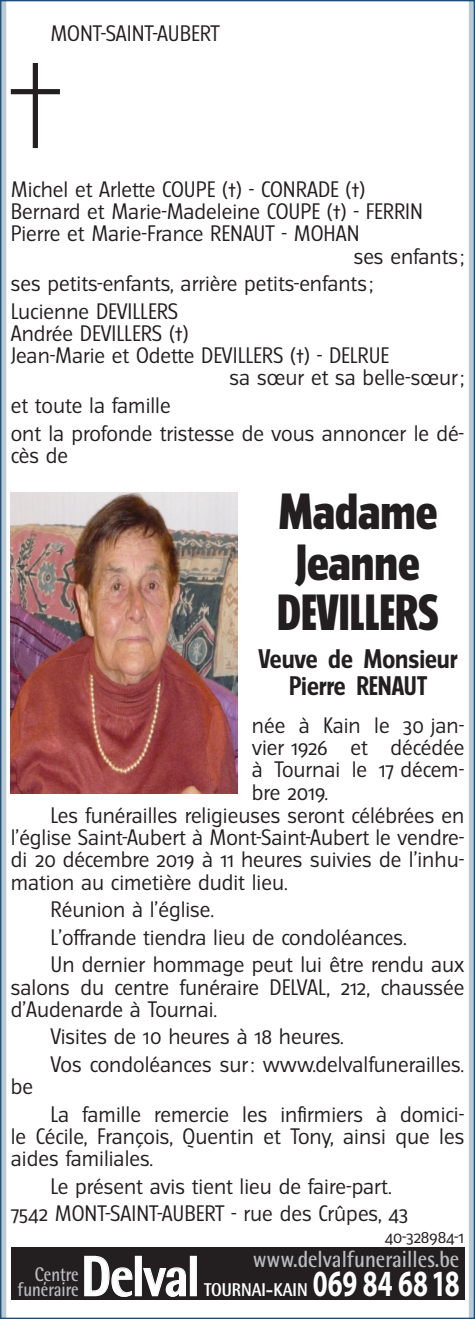
<style>
.page{position:relative;width:475px;height:1319px;background:#fff}
.page>*{position:absolute;margin:0;border:0;box-sizing:border-box;transform-origin:0 0}
.t1{font:800 57px "Rotis Semi Sans";letter-spacing:-.03em;color:#fff;scale:.86 1}
.t2{font:800 45.5px/50.8px "Turmino";color:#231f20;text-align:center}
.t3{font:700 37px "Myriad";letter-spacing:.005em;color:#fff;scale:.72 1}
.t4{font:700 24px/26.8px "Turmino";color:#231f20;text-align:center}
.t5{font:700 23.5px "Rotis Semi Sans";color:#bcbdc0;scale:.86 1}
.t6{font:20px/27.5px "Turmino";color:#231f20}
.t7{font:700 19.75px/15.5px "Rotis Semi Sans";color:#bcbdc0;text-align:right;scale:.82 1}
.t8{font:800 18.5px "Rotis Semi Sans";color:#fff;scale:.86 1}
.t9{font:16px "Turmino";letter-spacing:-.015em;color:#231f20}
</style>
<div class="page">
<svg style="left:0;top:0;width:6px;height:1318px;fill:#bacad5"></svg>
<svg style="left:469px;top:0;width:6px;height:1318px;fill:#bacad5"></svg>
<svg style="left:11px;top:63px;width:49px;height:85px"></svg>
<div style="left:11px;top:1247px;width:453px;height:52px;background:#231f20"></div>
<svg style="left:84px;top:1255px;width:49px;height:42px"></svg>
<div style="left:135px;top:1255px;width:7px;height:40px;border:1px solid #fff"></div>
<svg style="left:143px;top:1267px;width:43px;height:30px"></svg>
<div style="left:190px;top:1255px;width:7px;height:40px;border:1px solid #fff"></div>
<img style="left:11px;top:493px;width:227px;height:300px">
<p class="t6" style="left:50px;top:20px;width:171px">MONT-SAINT-AUBERT</p>
<p class="t6" style="left:11px;top:176px;width:356px">Michel et Arlette COUPE (†) - CONRADE (†)</p>
<p class="t6" style="left:11px;top:198px;width:414px">Bernard et Marie-Madeleine COUPE (†) - FERRIN</p>
<p class="t6" style="left:11px;top:220px;width:350px">Pierre et Marie-France RENAUT - MOHAN</p>
<p class="t6" style="left:354px;top:242px;width:112px">ses enfants ;</p>
<p class="t6" style="left:11px;top:270px;width:364px">ses petits-enfants, arrière petits-enfants ;<br>Lucienne DEVILLERS</p>
<p class="t6" style="left:11px;top:319px;width:179px">Andrée DEVILLERS (†)</p>
<p class="t6" style="left:11px;top:342px;width:380px">Jean-Marie et Odette DEVILLERS (†) - DELRUE</p>
<p class="t6" style="left:230px;top:364px;width:236px">sa sœur et sa belle-sœur;</p>
<p class="t6" style="left:11px;top:391px;width:455px">et toute la famille<br>ont la profonde tristesse de vous annoncer le dé-</p>
<p class="t6" style="left:11px;top:441px;width:59px">cès de</p>
<h2 class="t2" style="left:277px;top:486px;width:163px">Madame<br>Jeanne<br>DEVILLERS</h2>
<p class="t4" style="left:258px;top:645px;width:201px">Veuve de Monsieur<br>Pierre RENAUT</p>
<p class="t6" style="left:252px;top:711px;width:214px">née à Kain le 30 jan-</p>
<p class="t6" style="left:252px;top:733px;width:214px">vier 1926 et décédée</p>
<p class="t6" style="left:252px;top:755px;width:214px">à Tournai le 17 décem-</p>
<p class="t6" style="left:252px;top:778px;width:78px">bre 2019.</p>
<p class="t6" style="left:50px;top:801px;width:415px">Les funérailles religieuses seront célébrées en</p>
<p class="t6" style="left:11px;top:823px;width:455px">l’église Saint-Aubert à Mont-Saint-Aubert le vendre-</p>
<p class="t6" style="left:11px;top:845px;width:455px">di 20 décembre 2019 à 11 heures suivies de l’inhu-</p>
<p class="t6" style="left:11px;top:868px;width:278px">mation au cimetière dudit lieu.</p>
<p class="t6" style="left:50px;top:895px;width:415px">Réunion à l’église.<br>L’offrande tiendra lieu de condoléances.<br>Un dernier hommage peut lui être rendu aux</p>
<p class="t6" style="left:11px;top:975px;width:455px;line-height:22.2px">salons du centre funéraire DELVAL, 212, chaussée d’Audenarde à Tournai.</p>
<p class="t6" style="left:50px;top:1022px;width:415px">Visites de 10 heures à 18 heures.<br>Vos condoléances sur: www.delvalfunerailles.</p>
<p class="t6" style="left:11px;top:1072px;width:24px">be</p>
<p class="t6" style="left:11px;top:1102px;width:455px;line-height:22.2px;text-align:justify;text-indent:40px">La famille remercie les infirmiers à domici&shy;le Cécile, François, Quentin et Tony, ainsi que les aides familiales.</p>
<p class="t6" style="left:11px;top:1172px;width:399px;text-indent:40px">Le présent avis tient lieu de faire-part.<br>7542 MONT-SAINT-AUBERT - rue des Crûpes, 43</p>
<p class="t9" style="left:385px;top:1226px;width:81px">40‑328984‑1</p>
<h1 class="t1" style="left:81px;top:1239px;width:139px">Delval</h1>
<p class="t5" style="left:253px;top:1244px;width:242px">www.delvalfunerailles.be</p>
<p class="t8" style="left:204px;top:1277px;width:122px">TOURNAI-KAIN</p>
<p class="t7" style="left:18px;top:1265px;width:76px">Centre funéraire</p>
<h3 class="t3" style="left:313px;top:1264px;width:206px">069 84 6818</h3>
</div>
